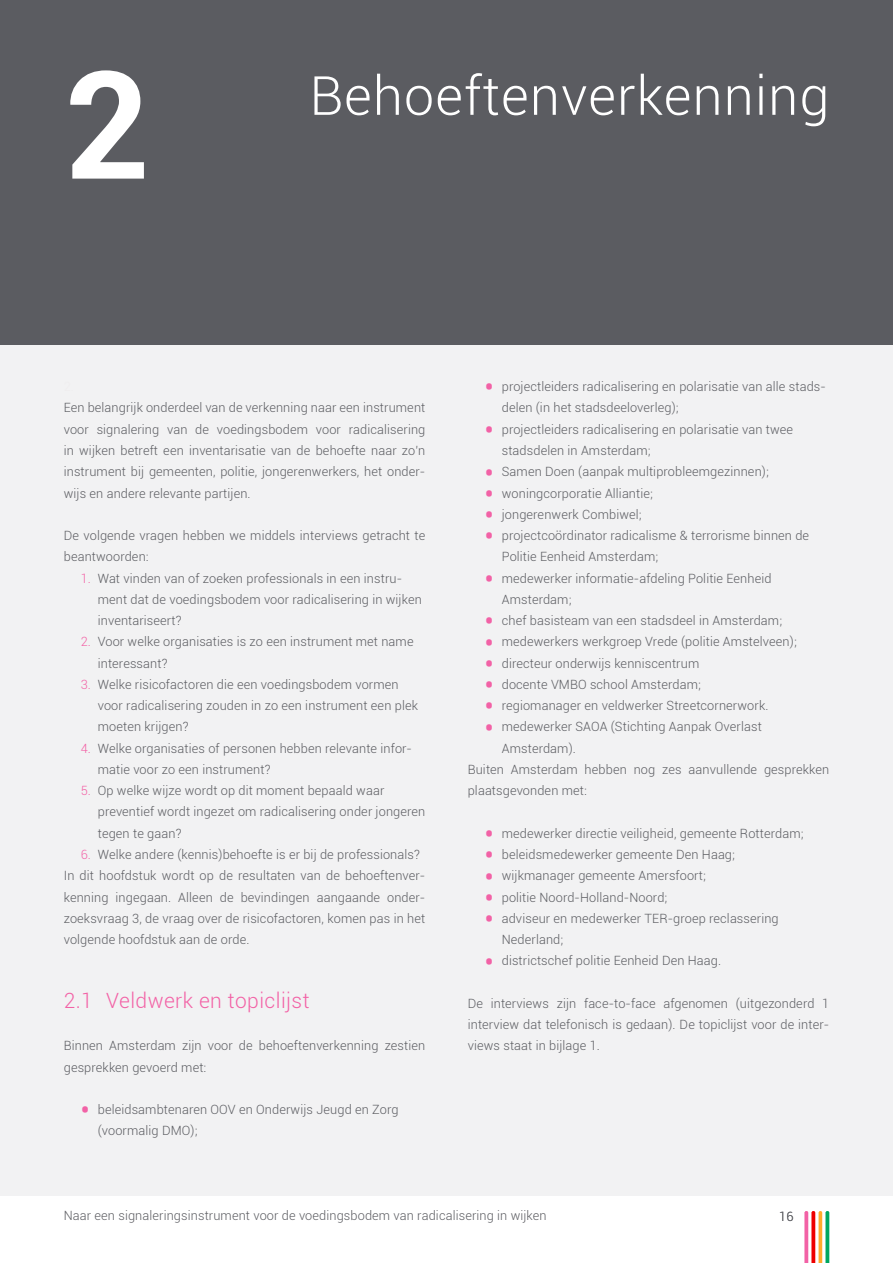
<style>
.page{position:relative;width:893px;height:1263px;background:#fff}
.page>*{position:absolute;margin:0;border:0;box-sizing:border-box;transform-origin:0 0}
.Hoofdstukcijfer{font:700 150px "Roboto";color:#fff}
._1e_onderverdeling{font:300 54px "Roboto";letter-spacing:.02em;color:#fff}
.t1{font:300 21px "Roboto";letter-spacing:.02em;color:#f262a6}
.Broodtekst{font:300 12.75px/21.3px "Roboto";letter-spacing:.01em;color:#5b5c61}
.s1{color:#f262a6}
.s2{font-weight:700;font-size:24px;color:#f262a6}
</style>
<div class="page">
<div style="left:0;top:344px;width:893px;height:852px;background:#f2f2f3"></div>
<div style="left:0;top:0;width:893px;height:344px;background:#5b5c61"></div>
<svg style="left:805px;top:1211px;width:24px;height:52px"></svg>
<p class="Hoofdstukcijfer" style="left:64px;top:19px;width:88px">2</p>
<p class="_1e_onderverdeling" style="left:310px;top:58px;width:521px">Behoeftenverkenning</p>
<p class="Broodtekst" style="left:64px;top:397px;width:363px;text-align:justify">Een belangrijk onderdeel van de verkenning naar een instrument voor signalering van de voedingsbodem voor radicalisering in wijken betreft een inventarisatie van de behoefte naar zo’n instrument bij gemeenten, politie, jongerenwerkers, het onder&shy;wijs en andere relevante partijen.</p>
<p class="Broodtekst" style="left:64px;top:524px;width:363px">De volgende vragen hebben we middels interviews getracht te beantwoorden:</p>
<p class="Broodtekst" style="left:98px;top:567px;width:326px;text-indent:-17px"><span class="s1">1.</span> Wat vinden van of zoeken professionals in een instru&shy;ment dat de voedingsbodem voor radicalisering in wijken inventariseert?</p>
<p class="Broodtekst" style="left:98px;top:631px;width:317px;text-indent:-17px"><span class="s1">2.</span> Voor welke organisaties is zo een instrument met name interessant?</p>
<p class="Broodtekst" style="left:98px;top:673px;width:322px;text-indent:-17px"><span class="s1">3.</span> Welke risicofactoren die een voedingsbodem vormen voor radicalisering zouden in zo een instrument een plek moeten krijgen?</p>
<p class="Broodtekst" style="left:98px;top:737px;width:316px;text-indent:-17px"><span class="s1">4.</span> Welke organisaties of personen hebben relevante infor&shy;matie voor zo een instrument?</p>
<p class="Broodtekst" style="left:98px;top:780px;width:329px;text-indent:-17px"><span class="s1">5.</span> Op welke wijze wordt op dit moment bepaald waar preventief wordt ingezet om radicalisering onder jongeren tegen te gaan?</p>
<p class="Broodtekst" style="left:81px;top:843px;width:341px"><span class="s1">6.</span> Welke andere (kennis)behoefte is er bij de professionals?</p>
<p class="Broodtekst" style="left:64px;top:865px;width:363px;text-align:justify">In dit hoofdstuk wordt op de resultaten van de behoeftenver&shy;kenning ingegaan. Alleen de bevindingen aangaande onder&shy;zoeksvraag 3, de vraag over de risicofactoren, komen pas in het volgende hoofdstuk aan de orde.</p>
<p class="t1" style="left:64px;top:986px;width:247px">2.1 Veldwerk en topiclijst</p>
<p class="Broodtekst" style="left:64px;top:1035px;width:363px">Binnen Amsterdam zijn voor de behoeftenverkenning zestien gesprekken gevoerd met:</p>
<p class="Broodtekst" style="left:98px;top:1098px;width:302px;text-indent:-17px"><span class="s2">•</span> beleidsambtenaren OOV en Onderwijs Jeugd en Zorg (voormalig DMO);</p>
<p class="Broodtekst" style="left:502px;top:376px;width:325px;text-indent:-17px"><span class="s2">•</span> projectleiders radicalisering en polarisatie van alle stads&shy;delen (in het stadsdeeloverleg);</p>
<p class="Broodtekst" style="left:502px;top:418px;width:293px;text-indent:-17px"><span class="s2">•</span> projectleiders radicalisering en polarisatie van twee stadsdelen in Amsterdam;</p>
<p class="Broodtekst" style="left:485px;top:461px;width:286px"><span class="s2">•</span> Samen Doen (aanpak multiprobleemgezinnen);</p>
<p class="Broodtekst" style="left:485px;top:482px;width:170px"><span class="s2">•</span> woningcorporatie Alliantie;</p>
<p class="Broodtekst" style="left:485px;top:503px;width:158px"><span class="s2">•</span> jongerenwerk Combiwel;</p>
<p class="Broodtekst" style="left:502px;top:524px;width:309px;text-indent:-17px"><span class="s2">•</span> projectcoördinator radicalisme &amp; terrorisme binnen de<br>Politie Eenheid Amsterdam;</p>
<p class="Broodtekst" style="left:502px;top:567px;width:271px;text-indent:-17px"><span class="s2">•</span> medewerker informatie-afdeling Politie Eenheid<br>Amsterdam;</p>
<p class="Broodtekst" style="left:485px;top:609px;width:299px"><span class="s2">•</span> chef basisteam van een stadsdeel in Amsterdam;</p>
<p class="Broodtekst" style="left:485px;top:631px;width:313px"><span class="s2">•</span> medewerkers werkgroep Vrede (politie Amstelveen);</p>
<p class="Broodtekst" style="left:485px;top:652px;width:216px"><span class="s2">•</span> directeur onderwijs kenniscentrum</p>
<p class="Broodtekst" style="left:485px;top:673px;width:218px"><span class="s2">•</span> docente VMBO school Amsterdam;</p>
<p class="Broodtekst" style="left:485px;top:694px;width:285px"><span class="s2">•</span> regiomanager en veldwerker Streetcornerwork.</p>
<p class="Broodtekst" style="left:502px;top:716px;width:262px;text-indent:-17px"><span class="s2">•</span> medewerker SAOA (Stichting Aanpak Overlast<br>Amsterdam).</p>
<p class="Broodtekst" style="left:468px;top:758px;width:363px">Buiten Amsterdam hebben nog zes aanvullende gesprekken plaatsgevonden met:</p>
<p class="Broodtekst" style="left:485px;top:822px;width:320px"><span class="s2">•</span> medewerker directie veiligheid, gemeente Rotterdam;</p>
<p class="Broodtekst" style="left:485px;top:843px;width:252px"><span class="s2">•</span> beleidsmedewerker gemeente Den Haag;</p>
<p class="Broodtekst" style="left:485px;top:865px;width:223px"><span class="s2">•</span> wijkmanager gemeente Amersfoort;</p>
<p class="Broodtekst" style="left:485px;top:886px;width:184px"><span class="s2">•</span> politie Noord-Holland-Noord;</p>
<p class="Broodtekst" style="left:502px;top:907px;width:278px;text-indent:-17px"><span class="s2">•</span> adviseur en medewerker TER-groep reclassering<br>Nederland;</p>
<p class="Broodtekst" style="left:485px;top:950px;width:238px"><span class="s2">•</span> districtschef politie Eenheid Den Haag.</p>
<p class="Broodtekst" style="left:468px;top:992px;width:363px;text-align:justify">De interviews zijn face-to-face afgenomen (uitgezonderd 1 interview dat telefonisch is gedaan). De topiclijst voor de inter&shy;views staat in bijlage 1.</p>
<p class="Broodtekst" style="left:64px;top:1205px;width:484px">Naar een signaleringsinstrument voor de voedingsbodem van radicalisering in wijken</p>
<p class="Broodtekst" style="left:779px;top:1205px;width:16px">16</p>
</div>
